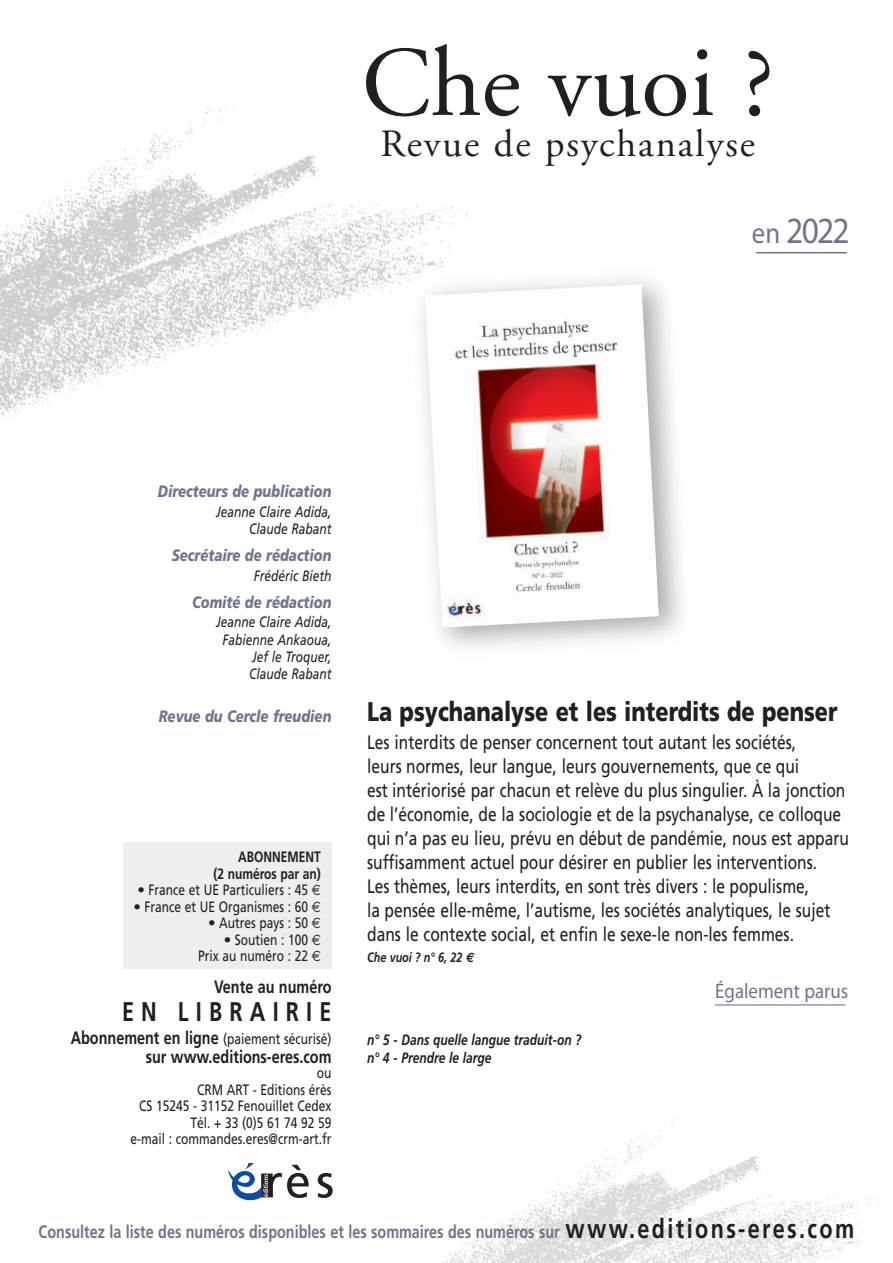
<style>
.page{position:relative;width:893px;height:1263px;background:#fff}
.page>*{position:absolute;margin:0;border:0;box-sizing:border-box;transform-origin:0 0}
.t1{font:99px "Adobe Garamond";color:#231f20}
.t2{font:38.55px "Adobe Garamond";letter-spacing:.05em;color:#231f20}
.t3{font:37.2px "Myriad";color:#6d768a;scale:.9 1}
.t4{font:900 27px "Frutiger";color:#231f20;scale:.8 1}
.t5{font:700 27px "Frutiger";letter-spacing:.335em;color:#231f20;scale:.8 1}
.t6{font:21px "Myriad";color:#6d768a;scale:.9 1}
.t7{font:19.5px/24px "Frutiger";color:#231f20;scale:.8 1}
.t8{font:700 18px "Frutiger";color:#6d768a;scale:.8 1}
.t9{font:700 18px "Frutiger";color:#231f20;scale:.8 1}
.t10{font:italic 900 16.5px "Frutiger";color:#6d768a;scale:.8 1}
.t11{font:15px/16.5px "Frutiger";color:#231f20;text-align:right;scale:.8 1}
.t12{font:italic 15px/17.2px "Frutiger";color:#231f20;text-align:right;scale:.8 1}
.t13{font:15px/16.5px "Frutiger";color:#231f20;text-align:right}
.t14{font:italic 700 15px/18px "Frutiger";color:#231f20;scale:.8 1}
.t15{font:700 15px/16.5px "Frutiger";color:#231f20;text-align:right;scale:.8 1}
.t16{font:italic 700 13.5px "Frutiger";color:#231f20;scale:.8 1}
.s1{font-size:29.7px}
.s2{font-family:"Euro Sans"}
.s3{font-weight:700;font-size:18px}
.s4{font-size:27px;color:#231f20}
</style>
<div class="page">
<img style="left:0;top:104px;width:468px;height:312px">
<img style="left:317px;top:1118px;width:562px;height:145px">
<img style="left:409px;top:272px;width:149px;height:237px">
<img style="left:425px;top:284px;width:234px;height:343px">
<div style="left:123px;top:843px;width:209px;height:126px;background:#eeeeef"></div>
<hr style="left:715px;top:1004px;width:130px;height:1px;background:#6d768a">
<hr style="left:756px;top:252px;width:91px;height:1px;background:#6d768a">
<svg style="left:318px;top:1173px;width:15px;height:25px"></svg>
<svg style="left:228px;top:1163px;width:81px;height:38px"></svg>
<h1 class="t1" style="left:362px;top:44px;width:414px">Che vuoi ?</h1>
<h2 class="t2" style="left:380px;top:129px;width:376px">Revue de psychanalyse</h2>
<h3 class="t3" style="left:752px;top:217px;width:110px"><span class="s1">en</span> 2022</h3>
<p class="t10" style="left:158px;top:485px;width:219px">Directeurs de publication</p>
<p class="t12" style="left:216px;top:504px;width:146px">Jeanne Claire Adida,<br>Claude Rabant</p>
<p class="t10" style="left:172px;top:549px;width:201px">Secrétaire de rédaction</p>
<p class="t12" style="left:254px;top:568px;width:99px">Frédéric Bieth</p>
<p class="t10" style="left:192px;top:596px;width:176px">Comité de rédaction</p>
<p class="t12" style="left:216px;top:615px;width:146px">Jeanne Claire Adida,<br>Fabienne Ankaoua,<br>Jef le Troquer,<br>Claude Rabant</p>
<p class="t10" style="left:159px;top:709px;width:217px">Revue du Cercle freudien</p>
<p class="t15" style="left:213px;top:850px;width:136px">ABONNEMENT<br>(2 numéros par an)</p>
<p class="t13" style="left:138px;top:883px;width:185px">• France et UE Particuliers : 45 <span class="s2">€</span></p>
<p class="t13" style="left:134px;top:899px;width:189px">• France et UE Organismes : 60 <span class="s2">€</span></p>
<p class="t13" style="left:208px;top:916px;width:114px">• Autres pays : 50 <span class="s2">€</span></p>
<p class="t13" style="left:198px;top:932px;width:124px">• Soutien : 100 <span class="s2">€<br></span>Prix au numéro : 22 <span class="s2">€</span></p>
<p class="t9" style="left:214px;top:980px;width:148px">Vente au numéro</p>
<h3 class="t5" style="left:122px;top:1001px;width:263px">EN LIBRAIRIE</h3>
<p class="t11" style="left:71px;top:1032px;width:327px"><span class="s3">Abonnement en ligne</span> (paiement sécurisé)</p>
<p class="t9" style="left:146px;top:1049px;width:234px">sur www.editions-eres.com</p>
<p class="t11" style="left:131px;top:1066px;width:253px">ou<br>CRM ART - Editions érès<br>CS 15245 - 31152 Fenouillet Cedex<br>Tél. + 33 (0)5 61 74 92 59<br>e-mail : commandes.eres@crm-art.fr</p>
<h3 class="t4" style="left:367px;top:701px;width:590px">La psychanalyse et les interdits de penser</h3>
<p class="t7" style="left:367px;top:732px;width:604px">Les interdits de penser concernent tout autant les sociétés,<br>leurs normes, leur langue, leurs gouvernements, que ce qui<br>est intériorisé par chacun et relève du plus singulier. À la jonction de l’économie, de la sociologie et de la psychanalyse, ce colloque qui n’a pas eu lieu, prévu en début de pandémie, nous est apparu suffisamment actuel pour désirer en publier les interventions.<br>Les thèmes, leurs interdits, en sont très divers : le populisme,<br>la pensée elle-même, l’autisme, les sociétés analytiques, le sujet dans le contexte social, et enfin le sexe-le non-les femmes.</p>
<p class="t16" style="left:367px;top:951px;width:135px">Che vuoi ? n° 6, 22 <span class="s2">€</span></p>
<p class="t6" style="left:715px;top:983px;width:149px">Également parus</p>
<p class="t14" style="left:367px;top:1032px;width:270px">n° 5 - Dans quelle langue traduit-on ? n° 4 - Prendre le large</p>
<p class="t8" style="left:39px;top:1224px;width:1021px">Consultez la liste des numéros disponibles et les sommaires des numéros sur <span class="s4">www.editions -eres .com</span></p>
</div>
